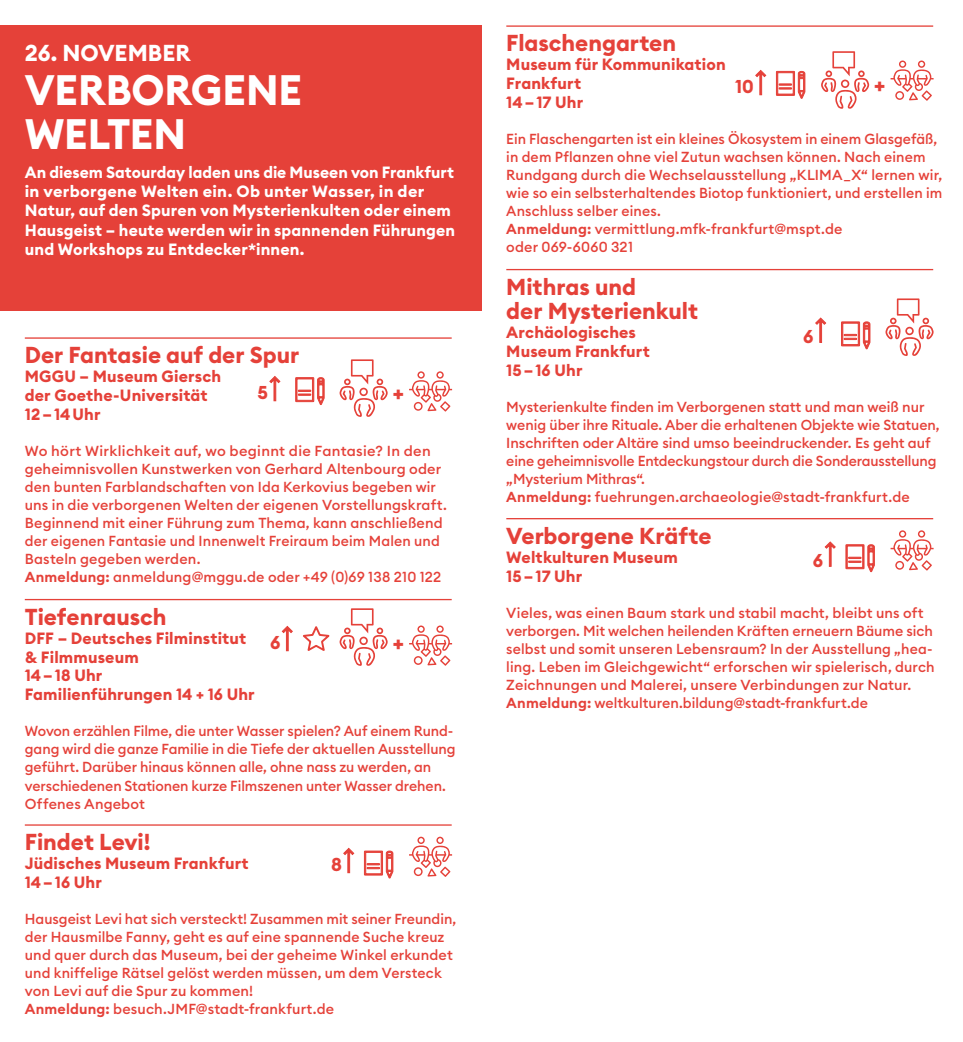
<style>
.page{position:relative;width:963px;height:1042px;background:#fff}
.page>*{position:absolute;margin:0;border:0;box-sizing:border-box;transform-origin:0 0}
.t1{font:700 42px/43.8px "Euclid Circular B";color:#fff}
.t2{font:700 22.75px/24.5px "Euclid Circular B";color:#e54139}
.t3{font:700 22.75px "Euclid Circular B";color:#fff}
.t4{font:700 18.38px "Euclid Circular B";color:#e54139}
.t5{font:700 16.1px/18.9px "Euclid Circular B";letter-spacing:.01em;color:#e54139}
.t6{font:700 16.1px/19.2px "Euclid Circular B";letter-spacing:.01em;color:#fff}
.t7{font:500 14.35px/18px "Euclid Circular B";letter-spacing:.01em;color:#e54139}
.s1{font-weight:600}
</style>
<div class="page">
<div style="left:0;top:25px;width:481px;height:286px;background:#e54139"></div>
<hr style="left:25px;top:337px;width:426px;height:2px;background:#e54139">
<svg style="left:269px;top:376px;width:11px;height:25px"></svg>
<svg style="left:295px;top:377px;width:29px;height:28px"></svg>
<svg style="left:339px;top:359px;width:49px;height:58px"></svg>
<svg style="left:409px;top:371px;width:43px;height:40px"></svg>
<hr style="left:25px;top:599px;width:426px;height:1px;background:#e54139">
<svg style="left:282px;top:626px;width:11px;height:25px"></svg>
<svg style="left:303px;top:626px;width:27px;height:25px"></svg>
<svg style="left:339px;top:608px;width:49px;height:58px"></svg>
<svg style="left:409px;top:625px;width:43px;height:41px"></svg>
<hr style="left:25px;top:824px;width:426px;height:1px;background:#e54139">
<svg style="left:343px;top:848px;width:11px;height:25px"></svg>
<svg style="left:364px;top:851px;width:29px;height:27px"></svg>
<svg style="left:409px;top:836px;width:43px;height:41px"></svg>
<hr style="left:506px;top:25px;width:427px;height:2px;background:#e54139">
<svg style="left:755px;top:70px;width:11px;height:25px"></svg>
<svg style="left:776px;top:71px;width:29px;height:28px"></svg>
<svg style="left:821px;top:51px;width:48px;height:58px"></svg>
<svg style="left:890px;top:61px;width:43px;height:40px"></svg>
<hr style="left:506px;top:269px;width:427px;height:1px;background:#e54139">
<svg style="left:815px;top:317px;width:11px;height:26px"></svg>
<svg style="left:841px;top:321px;width:29px;height:28px"></svg>
<svg style="left:885px;top:298px;width:48px;height:58px"></svg>
<hr style="left:506px;top:518px;width:427px;height:1px;background:#e54139">
<svg style="left:824px;top:541px;width:11px;height:26px"></svg>
<svg style="left:845px;top:544px;width:29px;height:28px"></svg>
<svg style="left:890px;top:530px;width:43px;height:40px"></svg>
<h2 class="t3" style="left:25px;top:38px;width:167px">26. NOVEMBER</h2>
<h1 class="t1" style="left:25px;top:69px;width:279px">VERBORGENE<br>WELTEN</h1>
<p class="t6" style="left:25px;top:163px;width:432px">An diesem Satourday laden uns die Museen von Frankfurt in verborgene Welten ein. Ob unter Wasser, in der Natur, auf den Spuren von Mysterienkulten oder einem Hausgeist – heute werden wir in spannenden Führungen und Workshops zu Entdecker*innen.</p>
<h2 class="t2" style="left:25px;top:343px;width:276px">Der Fantasie auf der Spur</h2>
<p class="t5" style="left:25px;top:367px;width:198px">MGGU – Museum Giersch der Goethe-Universität</p>
<p class="t4" style="left:257px;top:381px;width:12px">5</p>
<h2 class="t2" style="left:393px;top:381px;width:13px">+</h2>
<p class="t5" style="left:25px;top:405px;width:77px">12 – 14 Uhr</p>
<p class="t7" style="left:25px;top:442px;width:423px">Wo hört Wirklichkeit auf, wo beginnt die Fantasie? In den geheimnisvollen Kunstwerken von Gerhard Altenbourg oder den bunten Farblandschaften von Ida Kerkovius begeben wir uns in die verborgenen Welten der eigenen Vorstellungskraft.<br>Beginnend mit einer Führung zum Thema, kann anschließend der eigenen Fantasie und Innenwelt Freiraum beim Malen und Basteln gegeben werden.<br><span class="s1">Anmeldung:</span> anmeldung@mggu.de oder +49 (0)69 138 210 122</p>
<h2 class="t2" style="left:25px;top:605px;width:143px">Tiefenrausch</h2>
<p class="t4" style="left:270px;top:631px;width:12px">6</p>
<h2 class="t2" style="left:393px;top:631px;width:13px">+</h2>
<p class="t5" style="left:25px;top:629px;width:231px">DFF – Deutsches Filminstitut &amp; Filmmuseum<br>14 – 18 Uhr<br>Familienführungen 14 + 16 Uhr</p>
<p class="t7" style="left:25px;top:722px;width:432px">Wovon erzählen Filme, die unter Wasser spielen? Auf einem Rund&shy;gang wird die ganze Familie in die Tiefe der aktuellen Ausstellung geführt. Darüber hinaus können alle, ohne nass zu werden, an verschiedenen Stationen kurze Filmszenen unter Wasser drehen.<br>Offenes Angebot</p>
<h2 class="t2" style="left:25px;top:830px;width:127px">Findet Levi!</h2>
<p class="t4" style="left:331px;top:853px;width:12px">8</p>
<p class="t5" style="left:25px;top:854px;width:225px">Jüdisches Museum Frankfurt<br>14 – 16 Uhr</p>
<p class="t7" style="left:25px;top:910px;width:433px">Hausgeist Levi hat sich versteckt! Zusammen mit seiner Freundin, der Hausmilbe Fanny, geht es auf eine spannende Suche kreuz und quer durch das Museum, bei der geheime Winkel erkundet und kniffelige Rätsel gelöst werden müssen, um dem Versteck von Levi auf die Spur zu kommen!<br><span class="s1">Anmeldung:</span> besuch.JMF@stadt-frankfurt.de</p>
<h2 class="t2" style="left:506px;top:31px;width:171px">Flaschengarten</h2>
<p class="t5" style="left:506px;top:55px;width:221px">Museum für Kommunikation<br>Frankfurt<br>14 – 17 Uhr</p>
<p class="t7" style="left:506px;top:130px;width:437px">Ein Flaschengarten ist ein kleines Ökosystem in einem Glasgefäß, in dem Pflanzen ohne viel Zutun wachsen können. Nach einem Rundgang durch die Wechselausstellung „KLIMA_X“ lernen wir, wie so ein selbsterhaltendes Biotop funktioniert, und erstellen im Anschluss selber eines.<br><span class="s1">Anmeldung:</span> vermittlung.mfk-frankfurt@mspt.de<br>oder 069-6060 321</p>
<h2 class="t2" style="left:506px;top:275px;width:193px">Mithras und<br>der Mysterienkult</h2>
<p class="t4" style="left:803px;top:324px;width:12px">6</p>
<p class="t4" style="left:735px;top:75px;width:20px">10</p>
<h2 class="t2" style="left:874px;top:73px;width:13px">+</h2>
<p class="t5" style="left:506px;top:323px;width:145px">Archäologisches<br>Museum Frankfurt<br>15 – 16 Uhr</p>
<p class="t7" style="left:506px;top:398px;width:435px">Mysterienkulte finden im Verborgenen statt und man weiß nur wenig über ihre Rituale. Aber die erhaltenen Objekte wie Statuen, Inschriften oder Altäre sind umso beeindruckender. Es geht auf eine geheimnisvolle Entdeckungstour durch die Sonderausstellung „Mysterium Mithras“.<br><span class="s1">Anmeldung:</span> fuehrungen.archaeologie@stadt-frankfurt.de</p>
<h2 class="t2" style="left:506px;top:524px;width:207px">Verborgene Kräfte</h2>
<p class="t4" style="left:812px;top:548px;width:12px">6</p>
<p class="t5" style="left:506px;top:548px;width:173px">Weltkulturen Museum<br>15 – 17 Uhr</p>
<p class="t7" style="left:506px;top:603px;width:430px">Vieles, was einen Baum stark und stabil macht, bleibt uns oft verborgen. Mit welchen heilenden Kräften erneuern Bäume sich selbst und somit unseren Lebensraum? In der Ausstellung „hea&shy;ling. Leben im Gleichgewicht“ erforschen wir spielerisch, durch Zeichnungen und Malerei, unsere Verbindungen zur Natur.<br><span class="s1">Anmeldung:</span> weltkulturen.bildung@stadt-frankfurt.de</p>
</div>
